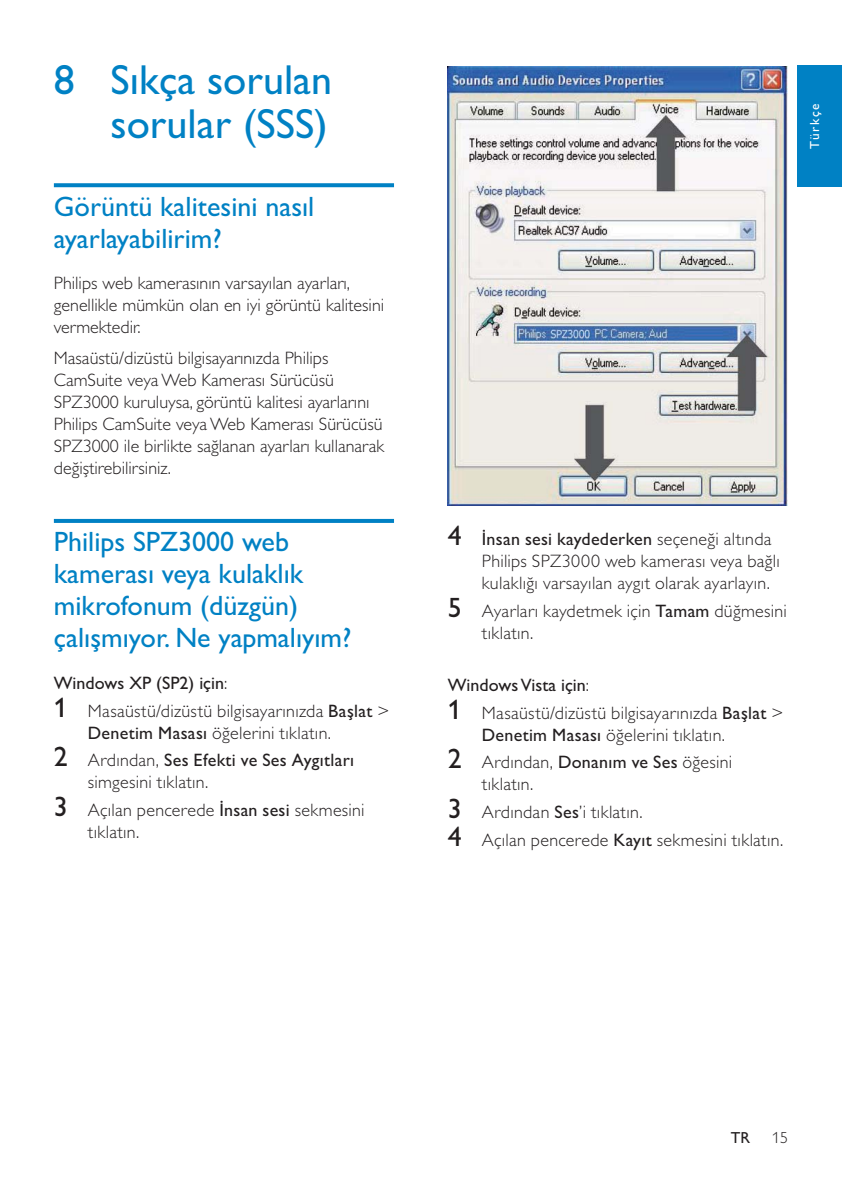
<style>
.page{position:relative;width:842px;height:1190px;background:#fff}
.page>*{position:absolute;margin:0;border:0;box-sizing:border-box;transform-origin:0 0}
.t1{font:42px/44px "Gill Sans Alt One WGL";color:#0081c4;text-align:right}
.t2{font:28px/32px "Gill Sans Alt One WGL";color:#0081c4}
.t3{font:18px/22px "Gill Sans Alt One WGL Light";letter-spacing:.01em;color:#231f20}
.t4{font:18px "Gill Sans Alt One WGL";letter-spacing:.005em;color:#231f20}
.t5{font:16px "Gill Sans Alt One WGL Light";color:#231f20}
.t6{font:16px "Gill Sans Alt One WGL";color:#231f20}
.t7{font:13.2px "Gill Sans Alt One WGL";letter-spacing:.1em;color:#fff}
.s1{font-family:"Gill Sans Alt One WGL Light"}
.s2{font-family:"Gill Sans Alt One WGL";font-size:28px}
.s3{font-family:"Gill Sans Alt One WGL"}
.s4{font-size:28px}
</style>
<div class="page">
<img style="left:448px;top:66px;width:339px;height:440px">
<svg style="left:54px;top:183px;width:340px;height:4px"></svg>
<svg style="left:54px;top:519px;width:340px;height:4px"></svg>
<div style="left:797px;top:65px;width:45px;height:122px;background:#0081c4"></div>
<h1 class="t1" style="left:54px;top:63px;width:280px">8 Sıkça sorulan sorular (SSS)</h1>
<h2 class="t2" style="left:54px;top:193px;width:262px">Görüntü kalitesini nasıl ayarlayabilirim?</h2>
<p class="t3" style="left:54px;top:274px;width:332px">Philips web kamerasının varsayılan ayarları, genellikle mümkün olan en iyi görüntü kalitesini vermektedir.</p>
<p class="t3" style="left:54px;top:349px;width:332px">Masaüstü/dizüstü bilgisayarınızda Philips CamSuite veya Web Kamerası Sürücüsü SPZ3000 kuruluysa, görüntü kalitesi ayarlarını Philips CamSuite veya Web Kamerası Sürücüsü SPZ3000 ile birlikte sağlanan ayarları kullanarak değiştirebilirsiniz.</p>
<h2 class="t2" style="left:54px;top:529px;width:299px">Philips SPZ3000 web kamerası veya kulaklık mikrofonum (düzgün) çalışmıyor. Ne yapmalıyım?</h2>
<p class="t4" style="left:54px;top:677px;width:175px">Windows XP (SP2) için<span class="s1">:</span></p>
<p class="t3" style="left:88px;top:702px;width:303px;text-indent:-34px"><span class="s2">1</span> Masaüstü/dizüstü bilgisayarınızda <span class="s3">Başlat</span> &gt;<br><span class="s3">Denetim Masası</span> öğelerini tıklatın.</p>
<p class="t4" style="left:54px;top:754px;width:302px"><span class="s4">2</span> <span class="s1">Ardından,</span> Ses Efekti ve Ses Aygıtları</p>
<p class="t3" style="left:54px;top:771px;width:312px;line-height:27.6px;text-indent:34px">simgesini tıklatın.<br><span class="s2">3</span> Açılan pencerede <span class="s3">İnsan sesi</span> sekmesini</p>
<p class="t3" style="left:88px;top:823px;width:53px">tıklatın.</p>
<p class="t7" style="left:810px;top:149px;width:46px;rotate:-90deg">Türkçe</p>
<p class="t4" style="left:448px;top:533px;width:325px"><span class="s4">4</span> İnsan sesi kaydederken <span class="s1">seçeneği altında</span></p>
<p class="t3" style="left:482px;top:552px;width:300px">Philips SPZ3000 web kamerası veya bağlı kulaklığı varsayılan aygıt olarak ayarlayın.</p>
<p class="t3" style="left:482px;top:602px;width:307px;text-indent:-34px"><span class="s2">5</span> Ayarları kaydetmek için <span class="s3">Tamam</span> düğmesini tıklatın.</p>
<p class="t4" style="left:448px;top:679px;width:143px">Windows Vista için<span class="s1">:</span></p>
<p class="t3" style="left:482px;top:704px;width:303px;text-indent:-34px"><span class="s2">1</span> Masaüstü/dizüstü bilgisayarınızda <span class="s3">Başlat</span> &gt;<br><span class="s3">Denetim Masası</span> öğelerini tıklatın.</p>
<p class="t3" style="left:482px;top:753px;width:252px;text-indent:-34px"><span class="s2">2</span> Ardından, <span class="s3">Donanım ve Ses</span> öğesini tıklatın.</p>
<p class="t3" style="left:448px;top:800px;width:337px;line-height:27.6px"><span class="s2">3</span> Ardından <span class="s3">Ses</span>’i tıklatın.<br><span class="s2">4</span> Açılan pencerede <span class="s3">Kayıt</span> sekmesini tıklatın.</p>
<p class="t6" style="left:731px;top:1133px;width:21px">TR</p>
<p class="t5" style="left:772px;top:1133px;width:17px">15</p>
</div>
